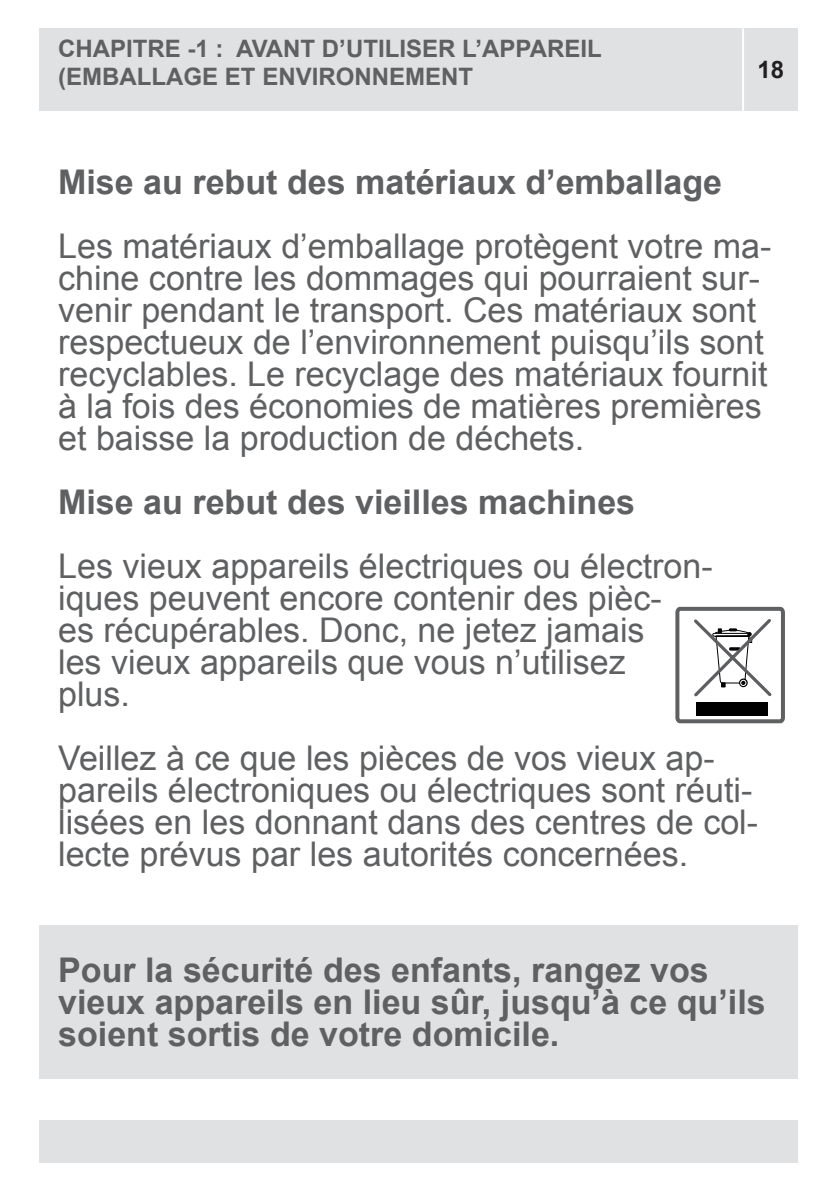
<style>
.page{position:relative;width:840px;height:1191px;background:#fff}
.page>*{position:absolute;margin:0;border:0;box-sizing:border-box;transform-origin:0 0}
.t1{font:34px/32px "Arial";color:#5f6062}
.t2{font:700 34px/32px "Arial";color:#5f6062}
.t3{font:700 24px/28.8px "Arial";color:#5f6062}
.t4{font:700 24px "Arial";color:#231f20}
</style>
<div class="page">
<div style="left:40px;top:28px;width:757px;height:83px;background:#e0e1e3"></div>
<div style="left:40px;top:1120px;width:757px;height:42px;background:#e0e1e3"></div>
<hr style="left:741px;top:28px;width:2px;height:83px;background:#fff">
<div style="left:40px;top:925px;width:757px;height:153px;background:#e0e1e3"></div>
<svg style="left:675px;top:606px;width:110px;height:118px"></svg>
<p class="t3" style="left:58px;top:35px;width:545px">CHAPITRE -1 : AVANT D’UTILISER L’APPAREIL (EMBALLAGE ET ENVIRONNEMENT</p>
<p class="t4" style="left:757px;top:54px;width:28px">18</p>
<p class="t2" style="left:58px;top:167px;width:665px">Mise au rebut des matériaux d’emballage</p>
<p class="t1" style="left:58px;top:230px;width:714px">Les matériaux d’emballage protègent votre ma&shy;chine contre les dommages qui pourraient sur&shy;venir pendant le transport. Ces matériaux sont respectueux de l’environnement puisqu’ils sont recyclables. Le recyclage des matériaux fournit à la fois des économies de matières premières et baisse la production de déchets.</p>
<p class="t2" style="left:58px;top:487px;width:578px">Mise au rebut des vieilles machines</p>
<p class="t1" style="left:58px;top:550px;width:655px">Les vieux appareils électriques ou électron&shy;iques peuvent encore contenir des pièc-<br>es récupérables. Donc, ne jetez jamais<br>les vieux appareils que vous n’utilisez<br>plus.</p>
<p class="t1" style="left:58px;top:742px;width:701px">Veillez à ce que les pièces de vos vieux ap&shy;pareils électroniques ou électriques sont réuti&shy;lisées en les donnant dans des centres de col&shy;lecte prévus par les autorités concernées.</p>
<p class="t2" style="left:58px;top:955px;width:708px">Pour la sécurité des enfants, rangez vos vieux appareils en lieu sûr, jusqu’à ce qu’ils soient sortis de votre domicile.</p>
</div>
